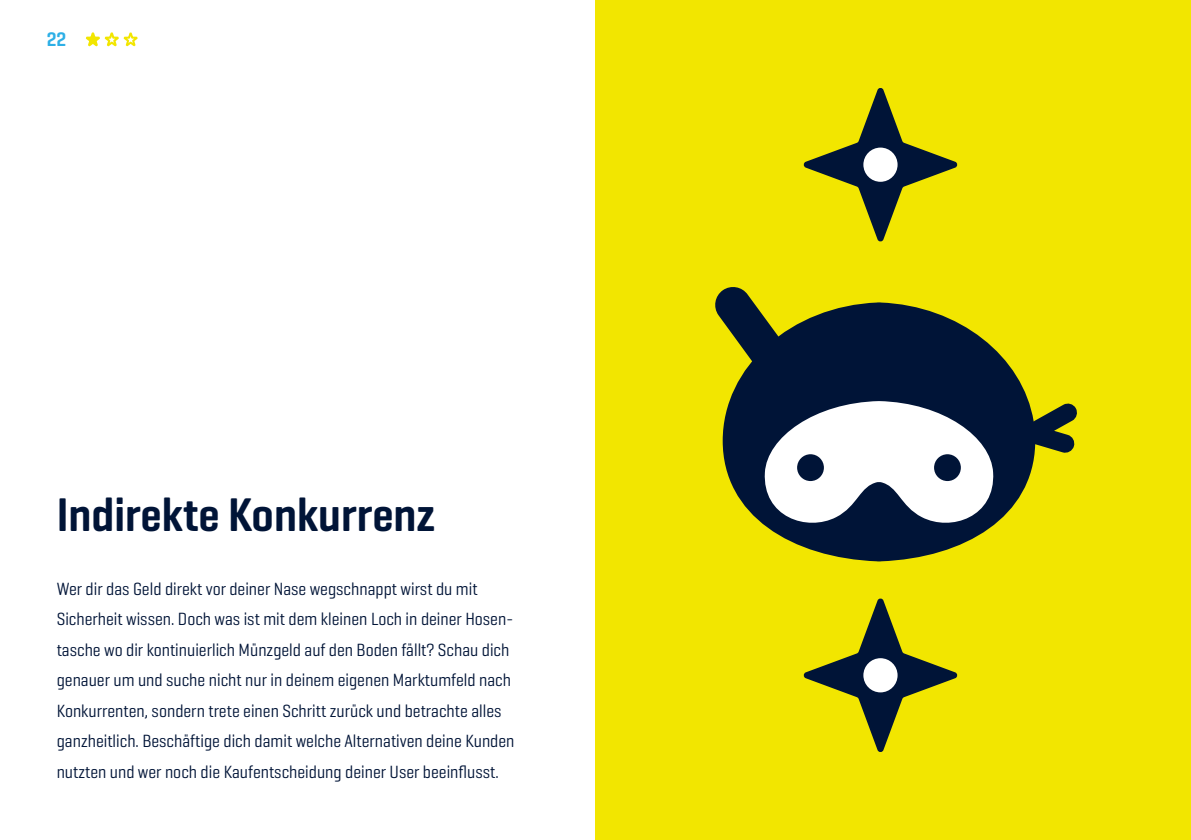
<style>
.page{position:relative;width:1191px;height:840px;background:#fff}
.page>*{position:absolute;margin:0;border:0;box-sizing:border-box;transform-origin:0 0}
.t1{font:600 48px "Geogrotesque Cond";color:#001437}
.t2{font:600 20px "Geogrotesque Cond";color:#2dafe6}
.t3{font:18px/30.4px "Geogrotesque Cond";color:#001437}
</style>
<div class="page">
<div style="left:595px;top:0;width:596px;height:839px;background:#f2e600"></div>
<svg style="left:715px;top:287px;width:38px;height:33px"></svg>
<svg style="left:722px;top:302px;width:355px;height:259px;fill:#001437"></svg>
<svg style="left:803px;top:88px;width:155px;height:154px"></svg>
<div style="left:863px;top:147px;width:34px;height:35px;background:#fff;border-radius:50%"></div>
<svg style="left:803px;top:598px;width:155px;height:154px"></svg>
<div style="left:863px;top:657px;width:34px;height:35px;background:#fff;border-radius:50%"></div>
<svg style="left:85px;top:32px;width:53px;height:15px"></svg>
<p class="t2" style="left:47px;top:27px;width:21px">22</p>
<h1 class="t1" style="left:57px;top:485px;width:380px">Indirekte Konkurrenz</h1>
<p class="t3" style="left:57px;top:572px;width:459px">Wer dir das Geld direkt vor deiner Nase wegschnappt wirst du mit Sicherheit wissen. Doch was ist mit dem kleinen Loch in deiner Hosen&shy;tasche wo dir kontinuierlich Münzgeld auf den Boden fällt? Schau dich genauer um und suche nicht nur in deinem eigenen Marktumfeld nach Konkurrenten, sondern trete einen Schritt zurück und betrachte alles ganzheitlich. Beschäftige dich damit welche Alternativen deine Kunden nutzten und wer noch die Kaufentscheidung deiner User beeinflusst.</p>
</div>
